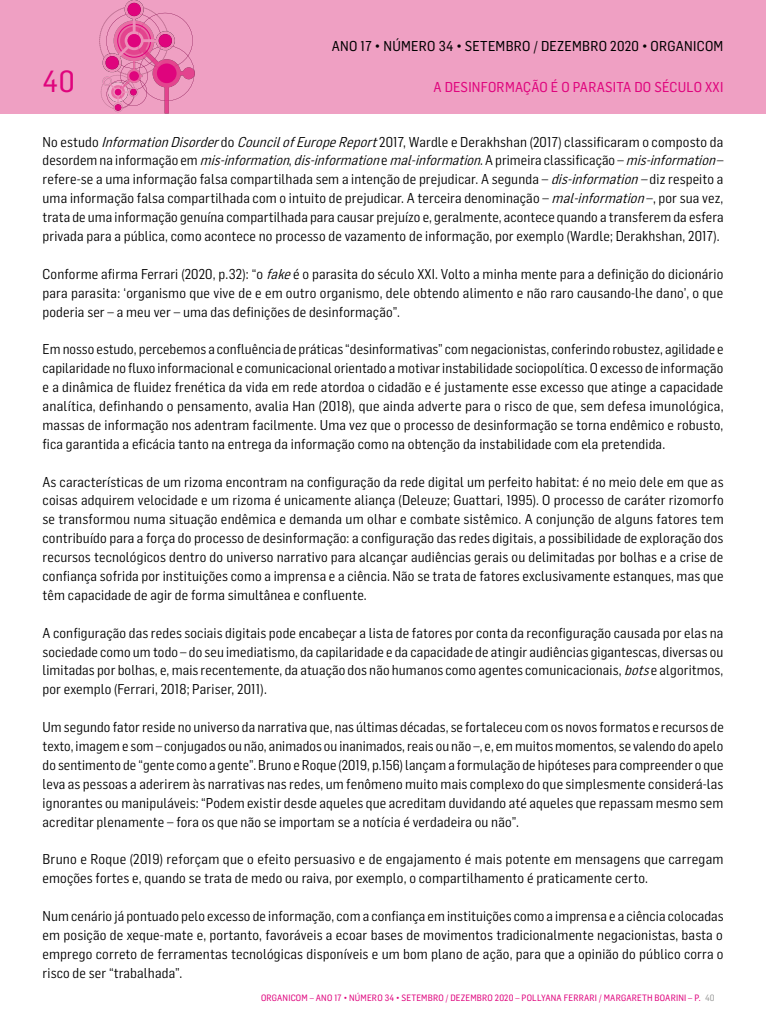
<style>
.page{position:relative;width:766px;height:1021px;background:#fff}
.page>*{position:absolute;margin:0;border:0;box-sizing:border-box;transform-origin:0 0}
.t1{font:30px "Flama Semicondensed Basic";color:#df047d}
.t2{font:14px/18.9px "Flama Semicondensed";letter-spacing:.01em;color:#000;text-align:justify}
.t3{font:14px "Flama Semicondensed Basic";letter-spacing:.02em;color:#000}
.t4{font:14px "Flama Semicondensed Basic";letter-spacing:.02em;color:#df047d}
.t5{font:9px "Flama Semicondensed Basic";letter-spacing:.02em;color:#df047d}
.s1{font-style:italic}
.s2{color:#9d9d9c}
</style>
<div class="page">
<div style="left:0;top:0;width:765px;height:113px;background:#efa0c3"></div>
<svg style="left:99px;top:0;width:96px;height:113px"></svg>
<p class="t3" style="left:331px;top:37px;width:393px">ANO 17 • NÚMERO 34 • SETEMBRO / DEZEMBRO 2020 • ORGANICOM</p>
<h1 class="t1" style="left:43px;top:62px;width:34px">40</h1>
<p class="t4" style="left:433px;top:78px;width:291px">A DESINFORMAÇÃO É O PARASITA DO SÉCULO XXI</p>
<p class="t2" style="left:43px;top:131px;width:682px">No estudo <span class="s1">InformationDisorder</span>do <span class="s1">CouncilofEuropeReport</span>2017, Wardle e Derakhshan (2017) classificaram o composto da d e s o r d e m n a i n f o r m a ç ã o e m <span class="s1">mis-information</span>, <span class="s1">dis-information</span>e <span class="s1">mal-information</span>. A p r i m e i r a c l a s s i fi c a ç ã o – <span class="s1">mis-information</span>– refere-se a uma informação falsa compartilhada sem a intenção de prejudicar. A segunda – <span class="s1">dis-information–</span>diz respeito a uma informação falsa compartilhada com o intuito de prejudicar. A terceira denominação – <span class="s1">mal-information</span>–, por sua vez, trata de uma informação genuína compartilhada para causar prejuízo e, geralmente, acontece quando a transferem da esfera privada para a pública, como acontece no processo de vazamento de informação, por exemplo (Wardle; Derakhshan, 2017).</p>
<p class="t2" style="left:43px;top:264px;width:682px">Conforme afirma Ferrari (2020, p. 32): “o <span class="s1">fake</span>é o parasita do século XXI. Volto a minha mente para a definição do dicionário para parasita: ‘organismo que vive de e em outro organismo, dele obtendo alimento e não raro causando-lhe dano’, o que poderia ser – a meu ver – uma das definições de desinformação”.</p>
<p class="t2" style="left:43px;top:339px;width:682px">Em nosso estudo, percebemos a confluência de práticas “desinformativas” com negacionistas, conferindo robustez, agilidade e capilaridade no fluxo informacional e comunicacional orientado a motivar instabilidade sociopolítica. O excesso de informação e a dinâmica de fluidez frenética da vida em rede atordoa o cidadão e é justamente esse excesso que atinge a capacidade analítica, definhando o pensamento, avalia Han (2018), que ainda adverte para o risco de que, sem defesa imunológica, massas de informação nos adentram facilmente. Uma vez que o processo de desinformação se torna endêmico e robusto, fica garantida a eficácia tanto na entrega da informação como na obtenção da instabilidade com ela pretendida.</p>
<p class="t2" style="left:43px;top:471px;width:682px">As características de um rizoma encontram na configuração da rede digital um perfeito habitat: é no meio dele em que as coisas adquirem velocidade e um rizoma é unicamente aliança (Deleuze; Guattari, 1995). O processo de caráter rizomorfo se transformou numa situação endêmica e demanda um olhar e combate sistêmico. A conjunção de alguns fatores tem contribuído para a força do processo de desinformação: a configuração das redes digitais, a possibilidade de exploração dos recursos tecnológicos dentro do universo narrativo para alcançar audiências gerais ou delimitadas por bolhas e a crise de confiança sofrida por instituições como a imprensa e a ciência. Não se trata de fatores exclusivamente estanques, mas que têm capacidade de agir de forma simultânea e confluente.</p>
<p class="t2" style="left:43px;top:622px;width:682px">A configuração das redes sociais digitais pode encabeçar a lista de fatores por conta da reconfiguração causada por elas na sociedade como um todo – do seu imediatismo, da capilaridade e da capacidade de atingir audiências gigantescas, diversas ou limitadas por bolhas, e, mais recentemente, da atuação dos não humanos como agentes comunicacionais, <span class="s1">bots</span>e algoritmos, por exemplo (Ferrari, 2018; Pariser, 2011).</p>
<p class="t2" style="left:43px;top:717px;width:682px">Um segundo fator reside no universo da narrativa que, nas últimas décadas, se fortaleceu com os novos formatos e recursos de texto, imagem e som – conjugados ou não, animados ou inanimados, reais ou não –, e, em muitos momentos, se valendo do apelo do sentimento de “gente como a gente”. Bruno e Roque (2019, p. 156) lançam a formulação de hipóteses para compreender o que leva as pessoas a aderirem às narrativas nas redes, um fenômeno muito mais complexo do que simplesmente considerá-las ignorantes ou manipuláveis: “Podem existir desde aqueles que acreditam duvidando até aqueles que repassam mesmo sem acreditar plenamente – fora os que não se importam se a notícia é verdadeira ou não”.</p>
<p class="t2" style="left:43px;top:849px;width:682px">Bruno e Roque (2019) reforçam que o efeito persuasivo e de engajamento é mais potente em mensagens que carregam emoções fortes e, quando se trata de medo ou raiva, por exemplo, o compartilhamento é praticamente certo.</p>
<p class="t2" style="left:43px;top:906px;width:682px">Num cenário já pontuado pelo excesso de informação, com a confiança em instituições como a imprensa e a ciência colocadas em posição de xeque-mate e, portanto, favoráveis a ecoar bases de movimentos tradicionalmente negacionistas, basta o emprego correto de ferramentas tecnológicas disponíveis e um bom plano de ação, para que a opinião do público corra o risco de ser “trabalhada”.</p>
<p class="t5" style="left:261px;top:992px;width:291px">ORGANICOM – ANO 17 • NÚMERO 34 • SETEMBRO / DEZEMBRO 2020 – POLLYANA</p>
<p class="t5" style="left:563px;top:992px;width:11px">FERRARI</p>
<p class="t5" style="left:599px;top:992px;width:18px">/ MARGARET</p>
<p class="t5" style="left:647px;top:992px;width:18px">H BOARINI</p>
<p class="t5" style="left:688px;top:992px;width:28px">– P. <span class="s2">40</span></p>
</div>
